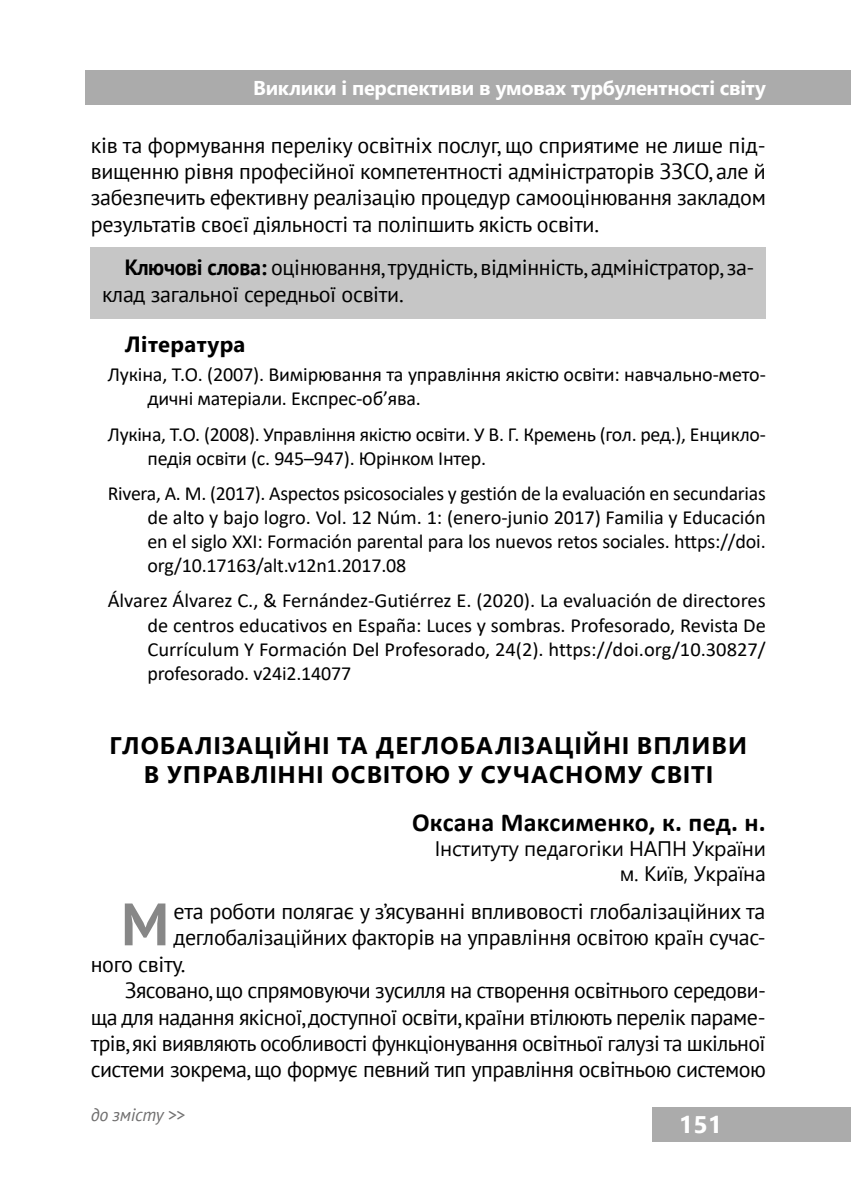
<style>
.page{position:relative;width:851px;height:1191px;background:#fff}
.page>*{position:absolute;margin:0;border:0;box-sizing:border-box;transform-origin:0 0}
.t1{font:700 59.8px "PT Sans";color:#878787}
.t2{font:700 26px "Calibri";letter-spacing:.01em;color:#000}
.t3{font:700 24px/28.8px "Segoe UI";letter-spacing:.045em;color:#000;text-align:center}
.t4{font:700 24px "Segoe UI";color:#fff;scale:1.05 1}
.t5{font:22px/26.4px "PT Sans";letter-spacing:-.025em;color:#000;text-align:justify}
.t6{font:700 22px "Segoe UI";letter-spacing:.02em;color:#000}
.t7{font:21px/25.2px "Segoe UI";letter-spacing:-.01em;color:#000;text-align:right}
.t8{font:20px/24px "Calibri";letter-spacing:-.01em;color:#000}
.t9{font:700 20px "Segoe UI";letter-spacing:-.015em;color:#fff}
.t10{font:italic 18px "PT Sans";letter-spacing:-.015em;color:#706f6f}
.s1{font-weight:700}
</style>
<div class="page">
<div style="left:85px;top:71px;width:765px;height:34px;background:#ababab"></div>
<div style="left:652px;top:1107px;width:198px;height:34px;background:#ababab"></div>
<div style="left:91px;top:247px;width:674px;height:71px;background:#c6c6c6"></div>
<p class="t9" style="left:253px;top:69px;width:514px">Виклики і перспективи в умовах турбулентності світу</p>
<p class="t5" style="left:91px;top:131px;width:676px">ків та формування переліку освітніх послуг, що сприятиме не лише під&shy;вищенню рівня професійної компетентності адміністраторів ЗЗСО, але й забезпечить ефективну реалізацію процедур самооцінювання закладом результатів своєї діяльності та поліпшить якість освіти.</p>
<p class="t5" style="left:102px;top:254px;width:653px;text-indent:23px"><span class="s1">Ключові слова:</span> оцінювання, трудність, відмінність, адміністратор, за&shy;клад загальної середньої освіти.</p>
<p class="t6" style="left:125px;top:323px;width:122px">Література</p>
<p class="t8" style="left:147px;top:362px;width:619px;text-indent:-40px">Лукіна, Т.О. (2007). Вимірювання та управління якістю освіти: навчально-мето&shy;дичні матеріали. Експрес-об’ява.</p>
<p class="t8" style="left:147px;top:421px;width:619px;text-indent:-40px">Лукіна, Т.О. (2008). Управління якістю освіти. У В. Г. Кремень (гол. ред.), Енцикло&shy;педія освіти (с. 945–947). Юрінком Інтер.</p>
<p class="t8" style="left:147px;top:481px;width:619px;text-align:justify;text-indent:-40px">Rivera, A. M. (2017). Aspectos psicosociales y gestión de la evaluación en secundarias de alto y bajo logro. Vol. 12 Núm. 1: (enero-junio 2017) Familia y Educación en el siglo XXI: Formación parental para los nuevos retos sociales. https://doi. org/10.17163/alt.v12n1.2017.08</p>
<p class="t8" style="left:147px;top:588px;width:619px;text-align:justify;text-indent:-40px">Álvarez Álvarez C., &amp; Fernández-Gutiérrez E. (2020). La evaluación de directores de centros educativos en España: Luces y sombras. Profesorado, Revista De Currículum Y Formación Del Profesorado, 24(2). https://doi.org/10.30827/ profesorado. v24i2.14077</p>
<p class="t3" style="left:109px;top:729px;width:639px">ГЛОБАЛІЗАЦІЙНІ ТА ДЕГЛОБАЛІЗАЦІЙНІ ВПЛИВИ<br>В УПРАВЛІННІ ОСВІТОЮ У СУЧАСНОМУ СВІТІ</p>
<p class="t2" style="left:412px;top:803px;width:355px">Оксана Максименко, к. пед. н.</p>
<p class="t7" style="left:435px;top:834px;width:332px">Інституту педагогіки НАПН України м. Київ, Україна</p>
<h1 class="t1" style="left:121px;top:884px;width:49px">М</h1>
<p class="t5" style="left:173px;top:897px;width:593px">ета роботи полягає у з’ясуванні впливовості глобалізаційних та</p>
<p class="t5" style="left:173px;top:924px;width:593px">деглобалізаційних факторів на управління освітою країн сучас-</p>
<p class="t5" style="left:91px;top:950px;width:96px">ного світу.</p>
<p class="t5" style="left:125px;top:976px;width:642px">Зясовано, що спрямовуючи зусилля на створення освітнього середови-</p>
<p class="t5" style="left:91px;top:1003px;width:676px">ща для надання якісної, доступної освіти, країни втілюють перелік параме-</p>
<p class="t5" style="left:91px;top:1029px;width:676px">трів, які виявляють особливості функціонування освітньої галузі та шкільної</p>
<p class="t5" style="left:91px;top:1056px;width:676px">системи зокрема, що формує певний тип управління освітньою системою</p>
<p class="t10" style="left:91px;top:1103px;width:95px">до змісту &gt;&gt;</p>
<p class="t4" style="left:678px;top:1101px;width:43px">151</p>
</div>
